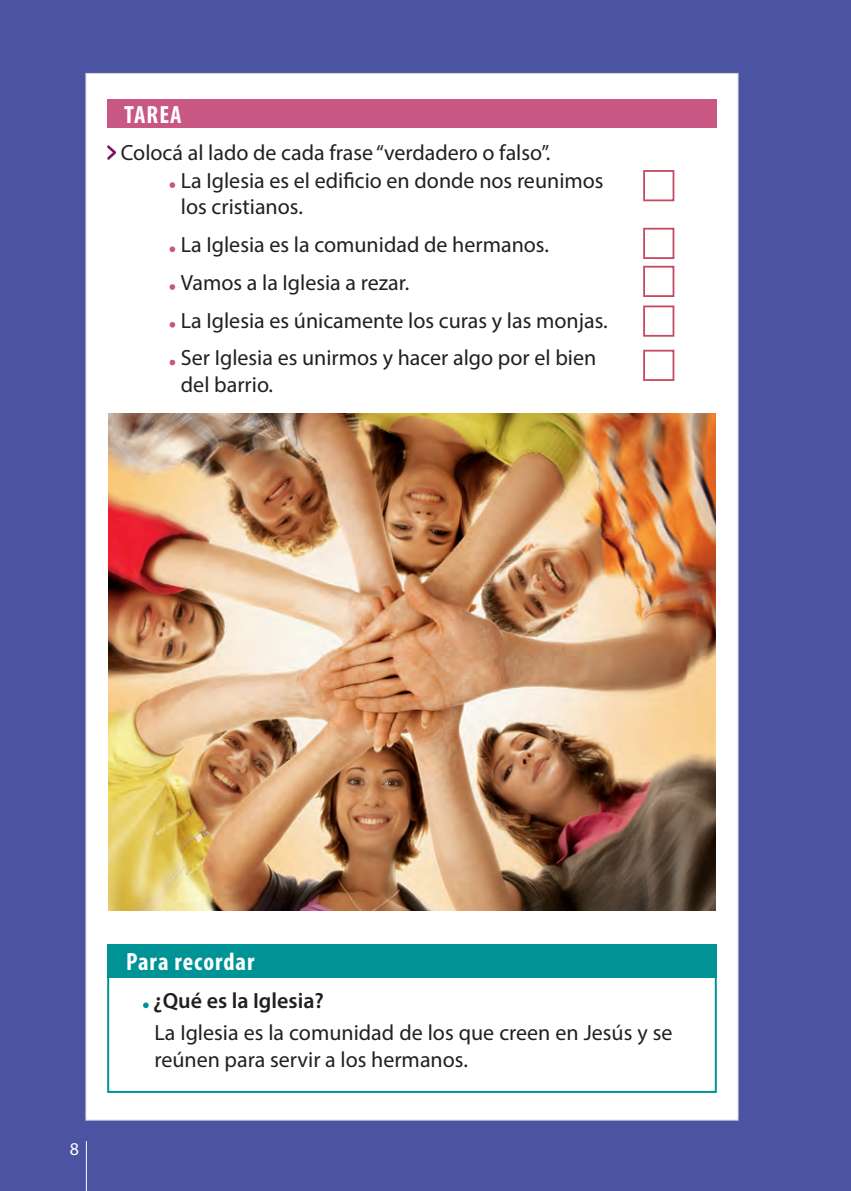
<style>
.page{position:relative;width:851px;height:1191px;background:#fff}
.page>*{position:absolute;margin:0;border:0;box-sizing:border-box;transform-origin:0 0}
.t1{font:700 condensed 25px "Myriad Pro";letter-spacing:.04em;color:#fff}
.t2{font:22px/37.8px "Myriad Pro";color:#231f20}
.t3{font:600 22px "Myriad Pro";color:#231f20}
.t4{font:18px "Myriad Pro";color:#fff}
</style>
<div class="page">
<div style="left:0;top:0;width:851px;height:1190px;background:#4a54a3"></div>
<div style="left:85px;top:73px;width:653px;height:1047px;background:#fff;border:1px solid #d1d2d4"></div>
<hr style="left:86px;top:1140px;width:1px;height:50px;background:#fff">
<div style="left:107px;top:943px;width:610px;height:149px;border:2px solid #009396"></div>
<div style="left:107px;top:943px;width:610px;height:33px;background:#009396"></div>
<svg style="left:143px;top:1002px;width:6px;height:5px"></svg>
<div style="left:107px;top:99px;width:610px;height:29px;background:#c85784"></div>
<svg style="left:107px;top:145px;width:9px;height:15px"></svg>
<svg style="left:170px;top:182px;width:5px;height:6px"></svg>
<svg style="left:170px;top:246px;width:5px;height:6px"></svg>
<svg style="left:170px;top:284px;width:5px;height:6px"></svg>
<svg style="left:170px;top:322px;width:5px;height:5px"></svg>
<svg style="left:170px;top:359px;width:5px;height:6px"></svg>
<img style="left:108px;top:413px;width:608px;height:497px">
<div style="left:643px;top:170px;width:31px;height:31px;border:2px solid #c74963"></div>
<div style="left:643px;top:228px;width:31px;height:31px;border:2px solid #c74963"></div>
<div style="left:643px;top:266px;width:31px;height:31px;border:2px solid #c74963"></div>
<div style="left:643px;top:305px;width:31px;height:31px;border:2px solid #c74963"></div>
<div style="left:643px;top:350px;width:31px;height:31px;border:2px solid #c74963"></div>
<p class="t1" style="left:124px;top:99px;width:59px">TAREA</p>
<p class="t2" style="left:181px;top:138px;width:424px;line-height:27.2px;text-indent:-60px">Colocá al lado de cada frase “verdadero o falso”.<br>La Iglesia es el edificio en donde nos reunimos los cristianos.</p>
<p class="t2" style="left:181px;top:225px;width:428px">La Iglesia es la comunidad de hermanos.<br>Vamos a la Iglesia a rezar.<br>La Iglesia es únicamente los curas y las monjas.<br>Ser Iglesia es unirmos y hacer algo por el bien</p>
<p class="t2" style="left:181px;top:365px;width:94px">del barrio.</p>
<p class="t4" style="left:70px;top:1137px;width:11px">8</p>
<p class="t1" style="left:126px;top:946px;width:130px">Para recordar</p>
<p class="t3" style="left:153px;top:986px;width:172px">¿Qué es la Iglesia?</p>
<p class="t2" style="left:154px;top:1019px;width:520px;line-height:26.4px">La Iglesia es la comunidad de los que creen en Jesús y se reúnen para servir a los hermanos.</p>
</div>
